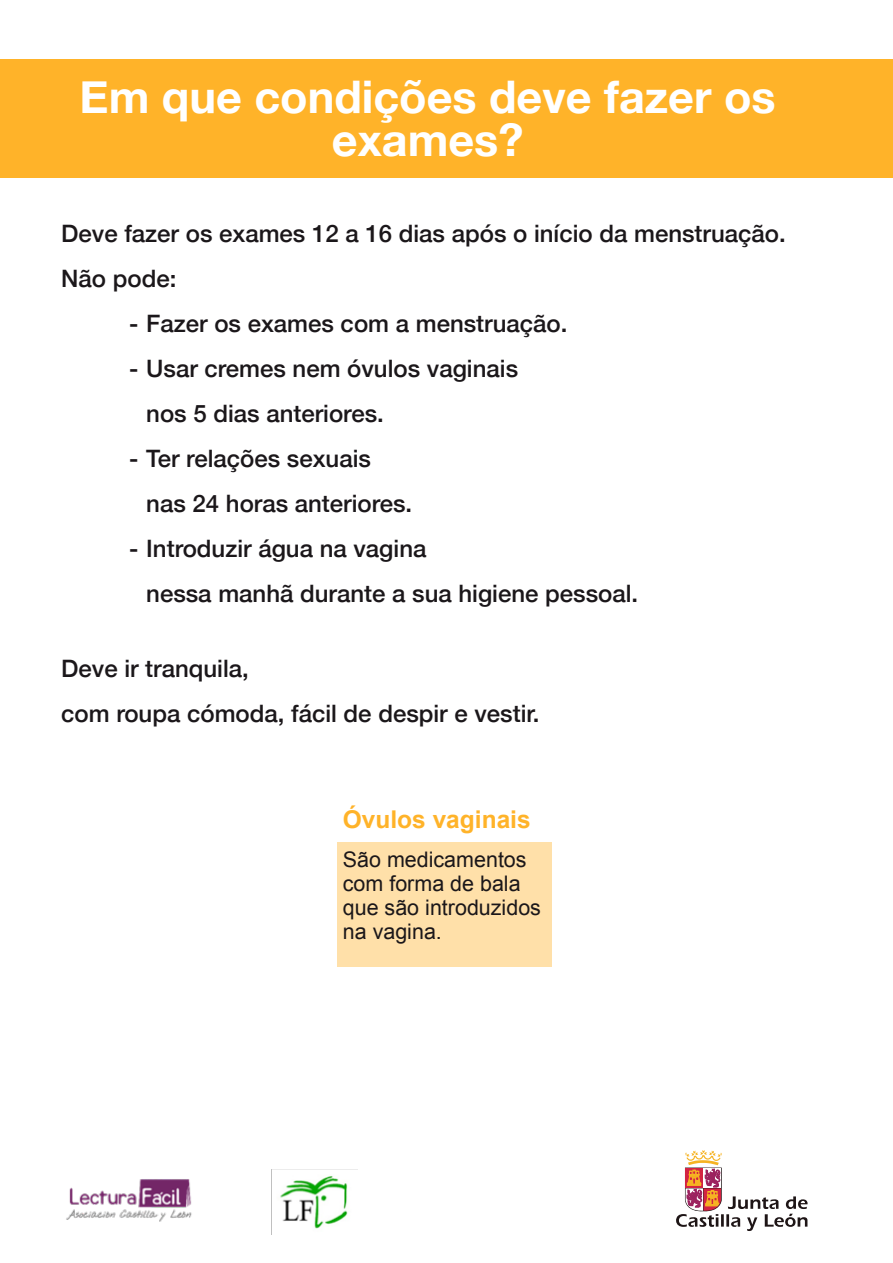
<style>
.page{position:relative;width:893px;height:1263px;background:#fff}
.page>*{position:absolute;margin:0;border:0;box-sizing:border-box;transform-origin:0 0}
.t1{font:700 45px/43.5px "Helvetica Neue";color:#fff;text-align:center}
.t2{font:700 24.45px "Arial";color:#ffb329}
.t3{font:500 24px/45px "Helvetica Neue";color:#1b171a}
.t4{font:21.45px/24px "Arial";color:#1b171a}
</style>
<div class="page">
<div style="left:0;top:59px;width:893px;height:118px;background:#ffb329"></div>
<div style="left:337px;top:842px;width:214px;height:124px;background:#ffe0a9"></div>
<img style="left:66px;top:1169px;width:291px;height:65px">
<svg style="left:676px;top:1150px;width:132px;height:81px"></svg>
<h1 class="t1" style="left:80px;top:74px;width:697px">Em que condições deve fazer os exames?</h1>
<p class="t3" style="left:61px;top:211px;width:726px">Deve fazer os exames 12 a 16 dias após o início da menstruação.<br>Não pode:</p>
<p class="t3" style="left:129px;top:301px;width:440px">- Fazer os exames com a menstruação.</p>
<p class="t3" style="left:146px;top:346px;width:373px;text-indent:-17px">- Usar cremes nem óvulos vaginais nos 5 dias anteriores.</p>
<p class="t3" style="left:146px;top:436px;width:267px;text-indent:-17px">- Ter relações sexuais nas 24 horas anteriores.</p>
<p class="t3" style="left:146px;top:526px;width:493px;text-indent:-17px">- Introduzir água na vagina<br>nessa manhã durante a sua higiene pessoal.</p>
<p class="t3" style="left:61px;top:646px;width:480px">Deve ir tranquila,<br>com roupa cómoda, fácil de despir e vestir.</p>
<p class="t2" style="left:343px;top:810px;width:189px">Óvulos vaginais</p>
<p class="t4" style="left:343px;top:850px;width:200px">São medicamentos com forma de bala que são introduzidos na vagina.</p>
</div>
